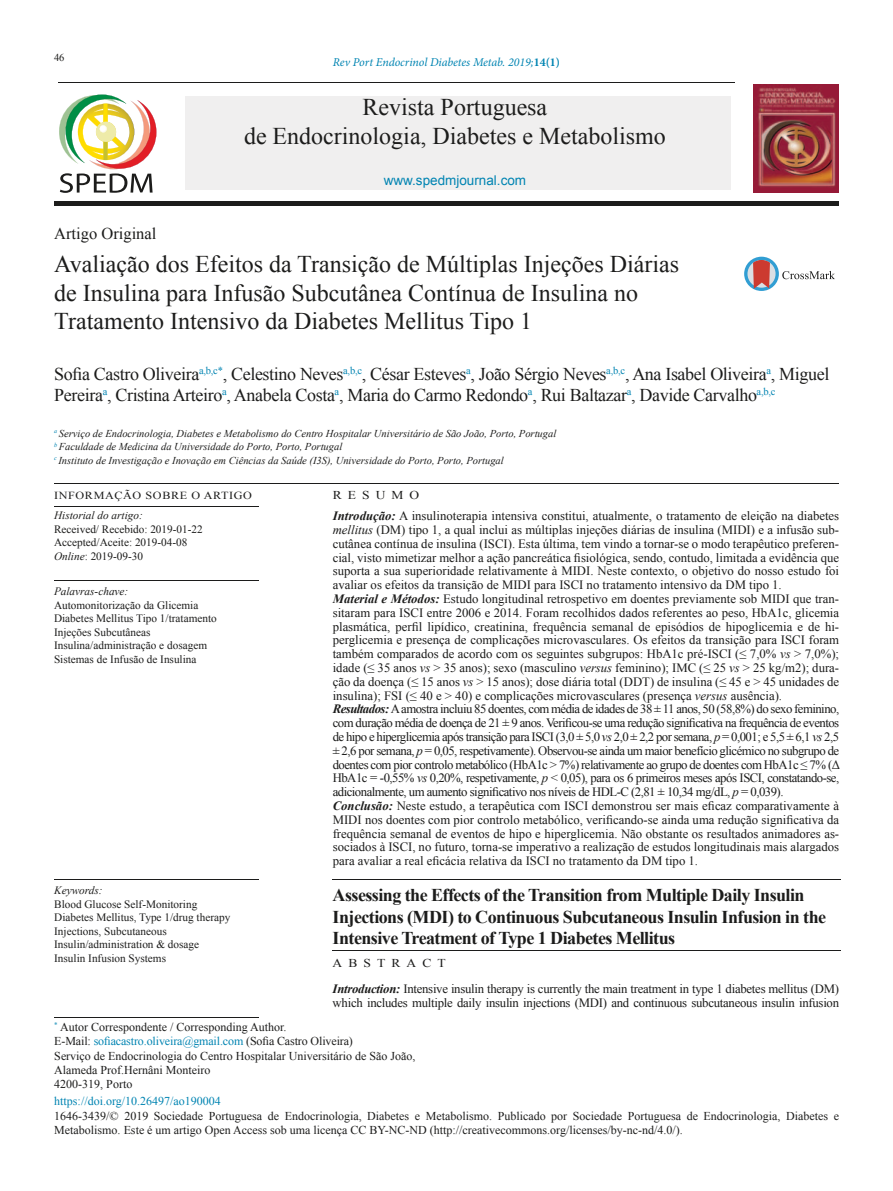
<style>
.page{position:relative;width:893px;height:1191px;background:#fff}
.page>*{position:absolute;margin:0;border:0;box-sizing:border-box;transform-origin:0 0}
.t1{font:24px/28.5px "Times New Roman";color:#1c1c1b;text-align:center}
.t2{font:18px/21.8px "Times New Roman";letter-spacing:-.02em;color:#1c1c1b}
.t3{font:700 18px/21.6px "Times New Roman";letter-spacing:-.03em;color:#1c1c1b}
.t4{font:16.5px "Times New Roman";color:#1c1c1b}
.t5{font:13.5px "Arial";color:#0084b2}
.t6{font:12.75px/13.8px "Times New Roman";color:#1c1c1b}
.t7{font:12.75px/14.2px "Times New Roman";letter-spacing:-.02em;color:#1c1c1b}
.t8{font:12px/14.4px "Times New Roman";color:#1c1c1b}
.t9{font:italic 12px "Minion Pro";letter-spacing:-.005em;color:#0084b2}
.t10{font:12px "Times New Roman";color:#0084b2}
.t11{font:12px "Times New Roman";letter-spacing:.45em;color:#1c1c1b;scale:1.12 1}
.t12{font:12px "Times New Roman";color:#1c1c1b;scale:1.12 1}
.t13{font:11.25px/13.5px "Times New Roman";color:#1c1c1b}
.t14{font:italic 11.25px "Times New Roman";color:#1c1c1b}
.t15{font:10.8px "Times New Roman";letter-spacing:.05em;color:#1c1c1b;scale:1.13 1}
.t16{font:italic 10.5px/13.5px "Times New Roman";color:#1c1c1b}
.t17{font:10.5px "Times New Roman";color:#1c1c1b}
.s1{font-weight:700;font-style:normal}
.s2{font-weight:700;font-style:italic}
.s3{font-style:italic}
.s4{color:#0084b2}
</style>
<div class="page">
<hr style="left:58px;top:83px;width:677px;height:1px;background:#1c1c1b">
<div style="left:54px;top:201px;width:785px;height:5px;background:#1c1c1b"></div>
<div style="left:185px;top:96px;width:545px;height:94px;background:#f0efef"></div>
<img style="left:754px;top:84px;width:85px;height:108px">
<svg style="left:59px;top:94px;width:97px;height:99px"></svg>
<div style="left:744px;top:257px;width:35px;height:34px;background:#319ed3;border-radius:50%"></div>
<svg style="left:747px;top:260px;width:29px;height:28px"></svg>
<svg style="left:753px;top:260px;width:17px;height:29px"></svg>
<svg style="left:782px;top:271px;width:53px;height:8px"></svg>
<hr style="left:54px;top:483px;width:785px;height:1px;background:#1c1c1b">
<hr style="left:54px;top:506px;width:205px;height:1px;background:#1c1c1b">
<hr style="left:333px;top:879px;width:508px;height:1px;background:#1c1c1b">
<hr style="left:54px;top:1017px;width:205px;height:1px;background:#1c1c1b">
<hr style="left:54px;top:580px;width:205px;height:1px;background:#1c1c1b">
<hr style="left:54px;top:879px;width:205px;height:1px;background:#1c1c1b">
<hr style="left:333px;top:950px;width:508px;height:1px;background:#1c1c1b">
<p class="t17" style="left:54px;top:51px;width:12px">46</p>
<p class="t9" style="left:333px;top:54px;width:229px">Rev Port Endocrinol Diabetes Metab. 2019;<span class="s1">14(1)</span></p>
<h1 class="t1" style="left:244px;top:92px;width:423px">Revista Portuguesa<br>de Endocrinologia, Diabetes e Metabolismo</h1>
<p class="t5" style="left:384px;top:173px;width:144px">www.spedmjournal.com</p>
<p class="t4" style="left:54px;top:223px;width:104px">Artigo Original</p>
<h1 class="t1" style="left:54px;top:250px;width:626px;text-align:left">Avaliação dos Efeitos da Transição de Múltiplas Injeções Diárias de Insulina para Infusão Subcutânea Contínua de Insulina no<br>Tratamento Intensivo da Diabetes Mellitus Tipo 1</h1>
<h2 class="t2" style="left:54px;top:362px;width:777px">Sofia Castro Oliveira<sup>a,b,c*</sup>, Celestino Neves<sup>a,b,c</sup>, César Esteves<sup>a</sup>, João Sérgio Neves<sup>a,b,c</sup>, Ana Isabel Oliveira<sup>a</sup>, Miguel<br>Pereira<sup>a</sup>, Cristina Arteiro<sup>a</sup>, Anabela Costa<sup>a</sup>, Maria do Carmo Redondo<sup>a</sup>, Rui Baltazar<sup>a</sup>, Davide Carvalho<sup>a,b,c</sup></h2>
<p class="t16" style="left:54px;top:426px;width:504px"><sup>a</sup> Serviço de Endocrinologia, Diabetes e Metabolismo do Centro Hospitalar Universitário de São João, Porto, Portugal <sup>b</sup> Faculdade de Medicina da Universidade do Porto, Porto, Portugal<br><sup>c</sup> Instituto de Investigação e Inovação em Ciências da Saúde (I3S), Universidade do Porto, Porto, Portugal</p>
<p class="t15" style="left:54px;top:488px;width:177px">INFORMAÇÃO SOBRE O ARTIGO</p>
<p class="t12" style="left:333px;top:487px;width:79px">RESUMO</p>
<p class="t6" style="left:333px;top:509px;width:509px"><span class="s2">Introdução:</span> A insulinoterapia intensiva constitui, atualmente, o tratamento de eleição na diabetes <span class="s3">mellitus</span> (DM) tipo 1, a qual inclui as múltiplas injeções diárias de insulina (MIDI) e a infusão sub&shy;cutânea contínua de insulina (ISCI). Esta última, tem vindo a tornar-se o modo terapêutico preferen&shy;cial, visto mimetizar melhor a ação pancreática fisiológica, sendo, contudo, limitada a evidência que suporta a sua superioridade relativamente à MIDI. Neste contexto, o objetivo do nosso estudo foi avaliar os efeitos da transição de MIDI para ISCI no tratamento intensivo da DM tipo 1.<br><span class="s2">Material e Métodos:</span> Estudo longitudinal retrospetivo em doentes previamente sob MIDI que tran&shy;sitaram para ISCI entre 2006 e 2014. Foram recolhidos dados referentes ao peso, HbA1c, glicemia plasmática, perfil lipídico, creatinina, frequência semanal de episódios de hipoglicemia e de hi&shy;perglicemia e presença de complicações microvasculares. Os efeitos da transição para ISCI foram também comparados de acordo com os seguintes subgrupos: HbA1c pré-ISCI (≤ 7,0% <span class="s3">vs</span> &gt; 7,0%); idade (≤ 35 anos <span class="s3">vs</span> &gt; 35 anos); sexo (masculino <span class="s3">versus</span> feminino); IMC (≤ 25 <span class="s3">vs</span> &gt; 25 kg/m2); dura&shy;ção da doença (≤ 15 anos <span class="s3">vs</span> &gt; 15 anos); dose diária total (DDT) de insulina (≤ 45 e &gt; 45 unidades de insulina); FSI (≤ 40 e &gt; 40) e complicações microvasculares (presença <span class="s3">versus</span> ausência).<br><span class="s2">Resultados:</span> A amostra incluiu 85 doentes, com média de idades de 38 ± 11 anos, 50 (58,8%) do sexo feminino, com duração média de doença de 21 ± 9 anos. Verificou-se uma redução significativa na frequência de eventos de hipo e hiperglicemia após transição para ISCI (3,0 ± 5,0 <span class="s3">vs</span> 2,0 ± 2,2 por semana, <span class="s3">p</span> = 0,001; e 5,5 ± 6,1 <span class="s3">vs</span> 2,5 ± 2,6 por semana, <span class="s3">p</span> = 0,05, respetivamente). Observou-se ainda um maior benefício glicémico no subgrupo de doentes com pior controlo metabólico (HbA1c &gt; 7%) relativamente ao grupo de doentes com HbA1c ≤ 7% (Δ HbA1c = -0,55% <span class="s3">vs</span> 0,20%, respetivamente, <span class="s3">p</span> &lt; 0,05), para os 6 primeiros meses após ISCI, constatando-se, adicionalmente, um aumento significativo nos níveis de HDL-C (2,81 ± 10,34 mg/dL, <span class="s3">p</span> = 0,039).<br><span class="s2">Conclusão:</span> Neste estudo, a terapêutica com ISCI demonstrou ser mais eficaz comparativamente à MIDI nos doentes com pior controlo metabólico, verificando-se ainda uma redução significativa da frequência semanal de eventos de hipo e hiperglicemia. Não obstante os resultados animadores as&shy;sociados à ISCI, no futuro, torna-se imperativo a realização de estudos longitudinais mais alargados para avaliar a real eficácia relativa da ISCI no tratamento da DM tipo 1.</p>
<p class="t14" style="left:54px;top:507px;width:90px">Historial do artigo:</p>
<p class="t13" style="left:54px;top:522px;width:150px">Received/ Recebido: 2019-01-22<br>Accepted/Aceite: 2019-04-08<br><span class="s3">Online</span>: 2019-09-30</p>
<p class="t14" style="left:54px;top:584px;width:76px">Palavras-chave:</p>
<p class="t13" style="left:54px;top:598px;width:164px">Automonitorização da Glicemia<br>Diabetes Mellitus Tipo 1/tratamento<br>Injeções Subcutâneas<br>Insulina/administração e dosagem<br>Sistemas de Infusão de Insulina</p>
<p class="t14" style="left:54px;top:882px;width:50px">Keywords:</p>
<p class="t13" style="left:54px;top:897px;width:178px">Blood Glucose Self-Monitoring<br>Diabetes Mellitus, Type 1/drug therapy<br>Injections, Subcutaneous<br>Insulin/administration &amp; dosage<br>Insulin Infusion Systems</p>
<h2 class="t3" style="left:333px;top:884px;width:495px">Assessing the Effects of the Transition from Multiple Daily Insulin<br>Injections (MDI) to Continuous Subcutaneous Insulin Infusion in the<br>Intensive Treatment of Type 1 Diabetes Mellitus</h2>
<p class="t11" style="left:333px;top:954px;width:102px">ABSTRACT</p>
<p class="t7" style="left:333px;top:981px;width:508px"><span class="s2">Introduction:</span> Intensive insulin therapy is currently the main treatment in type 1 diabetes mellitus (DM) which includes multiple daily insulin injections (MDI) and continuous subcutaneous insulin infusion</p>
<p class="t8" style="left:54px;top:1019px;width:363px"><sup>*</sup> Autor Correspondente / Corresponding Author.<br>E-Mail: <span class="s4">sofiacastro.oliveira@gmail.com</span> (Sofia Castro Oliveira)<br>Serviço de Endocrinologia do Centro Hospitalar Universitário de São João, Alameda Prof.Hernâni Monteiro<br>4200-319, Porto</p>
<p class="t10" style="left:54px;top:1093px;width:168px">https://doi.org/10.26497/ao190004</p>
<p class="t8" style="left:54px;top:1108px;width:786px">1646-3439/© 2019 Sociedade Portuguesa de Endocrinologia, Diabetes e Metabolismo. Publicado por Sociedade Portuguesa de Endocrinologia, Diabetes e<br>Metabolismo. Este é um artigo Open Access sob uma licença CC BY-NC-ND (http://creativecommons.org/licenses/by-nc-nd/4.0/).</p>
</div>
